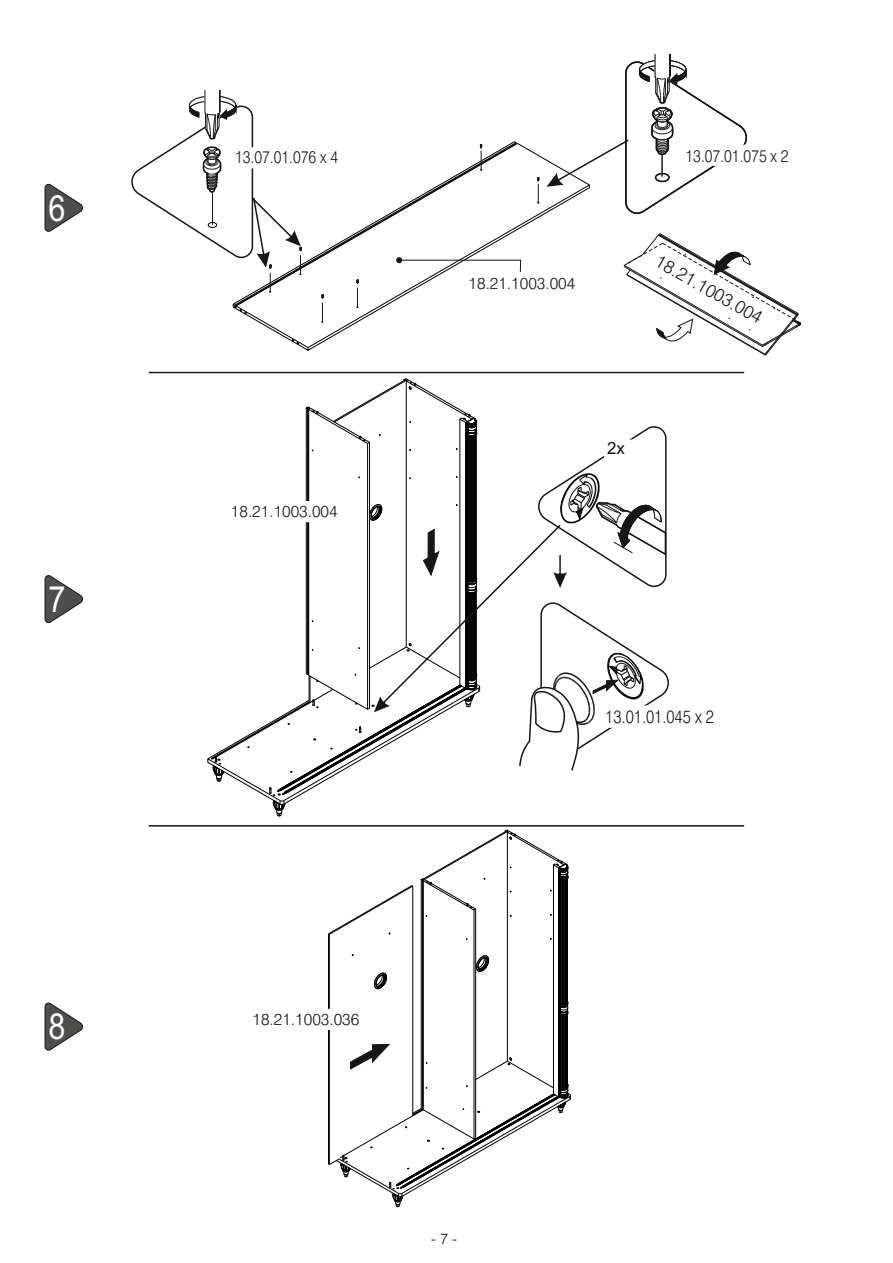
<style>
.page{position:relative;width:893px;height:1263px;background:#fff}
.page>*{position:absolute;margin:0;border:0;box-sizing:border-box;transform-origin:0 0}
.t1{font:36px "Arial";color:#fff;scale:.85 1}
.t2{font:300 18px "Swiss 721 BT";color:#151616}
.t3{font:300 18px "Swiss 721 BT";color:#151616;scale:.85 1}
.t4{font:300 17.1px "Swiss 721 BT";color:#151616;scale:.85 1}
.t5{font:16.8px "Arial";color:#151616}
.t6{font:300 16.05px "Swiss 721 BT";color:#151616}
.t7{font:300 15px "Swiss 721 BT";color:#151616}
</style>
<div class="page">
<svg style="left:45px;top:184px;width:38px;height:48px"></svg>
<svg style="left:45px;top:575px;width:38px;height:48px"></svg>
<svg style="left:45px;top:1003px;width:38px;height:47px"></svg>
<hr style="left:149px;top:372px;width:595px;height:1px;background:#151616">
<hr style="left:149px;top:825px;width:595px;height:1px;background:#151616">
<svg style="left:345px;top:215px;width:198px;height:115px"></svg>
<svg style="left:345px;top:141px;width:170px;height:164px"></svg>
<svg style="left:514px;top:54px;width:234px;height:161px"></svg>
<svg style="left:480px;top:144px;width:2px;height:27px"></svg>
<svg style="left:356px;top:279px;width:3px;height:29px"></svg>
<svg style="left:131px;top:89px;width:214px;height:262px"></svg>
<svg style="left:396px;top:257px;width:125px;height:15px"></svg>
<svg style="left:623px;top:233px;width:178px;height:123px"></svg>
<svg style="left:207px;top:378px;width:462px;height:439px"></svg>
<svg style="left:328px;top:829px;width:243px;height:379px"></svg>
<h1 class="t1" style="left:48px;top:194px;width:22px">6</h1>
<h1 class="t1" style="left:48px;top:586px;width:22px">7</h1>
<h1 class="t1" style="left:48px;top:1013px;width:22px">8</h1>
<p class="t4" style="left:235px;top:150px;width:123px">13.07.01.076 x 4</p>
<p class="t4" style="left:686px;top:149px;width:123px">13.07.01.075 x 2</p>
<p class="t6" style="left:231px;top:505px;width:108px">18.21.1003.004</p>
<p class="t6" style="left:469px;top:276px;width:108px">18.21.1003.004</p>
<p class="t2" style="left:660px;top:254px;width:121px;rotate:29deg">18.21.1003.004</p>
<p class="t5" style="left:607px;top:442px;width:19px">2x</p>
<p class="t3" style="left:605px;top:709px;width:129px">13.01.01.045 x 2</p>
<p class="t6" style="left:253px;top:1012px;width:108px">18.21.1003.036</p>
<p class="t7" style="left:431px;top:1233px;width:27px">- 7 -</p>
</div>
